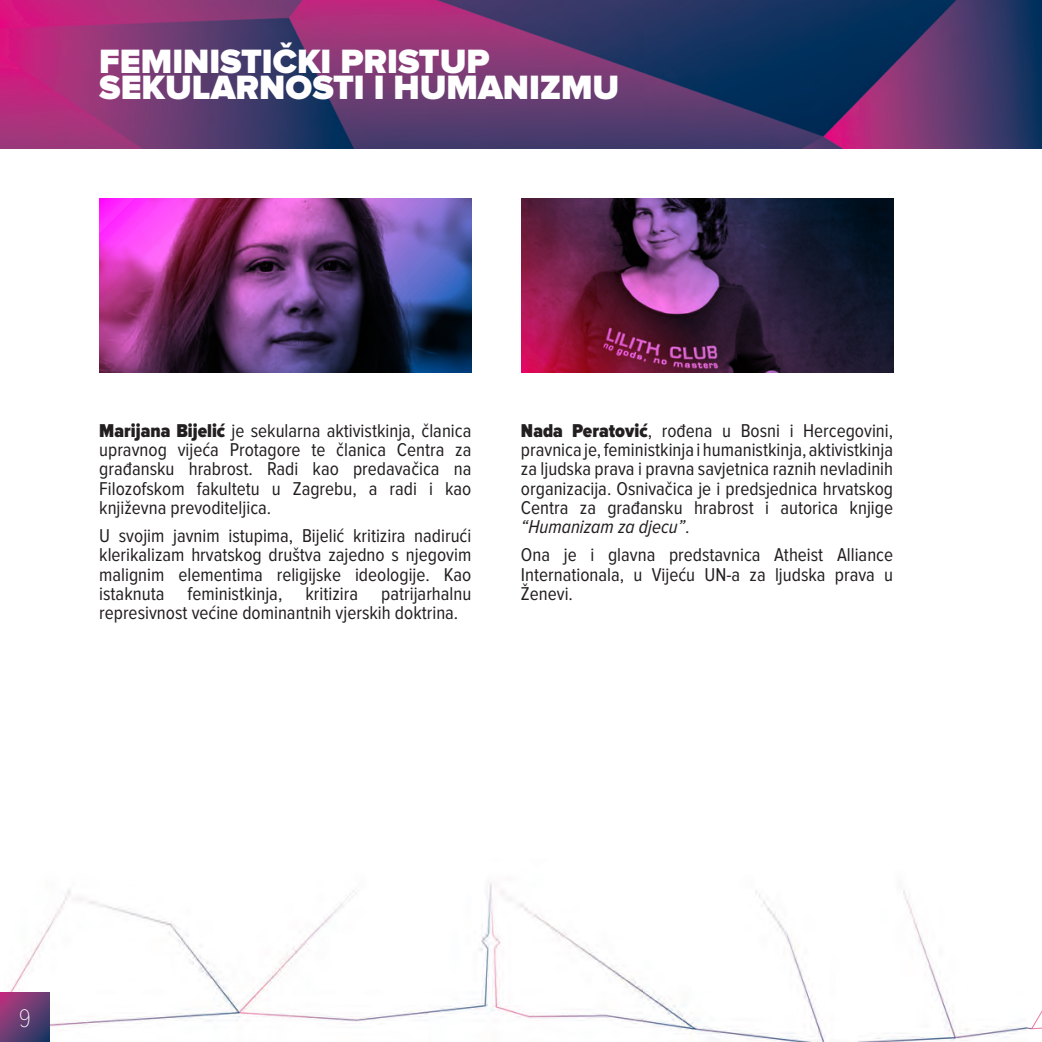
<style>
.page{position:relative;width:1042px;height:1042px;background:#fff}
.page>*{position:absolute;margin:0;border:0;box-sizing:border-box;transform-origin:0 0}
.t1{font:900 35px/26.2px "Proxima Nova";color:#fff}
.t2{font:100 26.25px "Proxima Nova Cond";color:#fff}
.t3{font:19.25px/19.2px "Proxima Nova Cond";color:#231f20;text-align:justify}
.s1{font-weight:900}
.s2{font-style:italic}
</style>
<div class="page">
<img style="left:8px;top:198px;width:1019px;height:844px">
<img style="left:1027px;top:1010px;width:15px;height:20px">
<svg style="left:0;top:992px;width:50px;height:50px;background:#693a71"></svg>
<img style="left:0;top:0;width:1042px;height:149px">
<img style="left:99px;top:198px;width:372px;height:174px">
<img style="left:521px;top:198px;width:372px;height:174px">
<h1 class="t1" style="left:99px;top:50px;width:344px">FEM INISTIČKI PRISTUP<br>SEKU</h1>
<h1 class="t1" style="left:192px;top:76px;width:230px">LAR NOSTI I HUMA</h1>
<h1 class="t1" style="left:503px;top:76px;width:87px">NIZMU</h1>
<p class="t3" style="left:99px;top:421px;width:374px"><span class="s1">Marijana Bijelić</span> je sekularna aktivistkinja, članica upravnog vijeća Protagore te članica Centra za građansku hrabrost. Radi kao predavačica na Filozofskom fakultetu u Zagrebu, a radi i kao književna prevoditeljica.</p>
<p class="t3" style="left:99px;top:526px;width:374px">U svojim javnim istupima, Bijelić kritizira nadirući klerikalizam hrvatskog društva zajedno s njegovim malignim elementima religijske ideologije. Kao istaknuta feministkinja, kritizira patrijarhalnu represivnost većine dominantnih vjerskih doktrina.</p>
<p class="t3" style="left:521px;top:421px;width:374px"><span class="s1">Nada Peratović</span>, rođena u Bosni i Hercegovini, pravnica je, feministkinja i humanistkinja, aktivistkinja za ljudska prava i pravna savjetnica raznih nevladinih organizacija. Osnivačica je i predsjednica hrvatskog Centra za građansku hrabrost i autorica knjige <span class="s2">“Humanizam za djecu”</span>.</p>
<p class="t3" style="left:521px;top:546px;width:374px">Ona je i glavna predstavnica Atheist Alliance Internationala, u Vijeću UN-a za ljudska prava u Ženevi.</p>
<h2 class="t2" style="left:19px;top:1003px;width:14px">9</h2>
</div>
